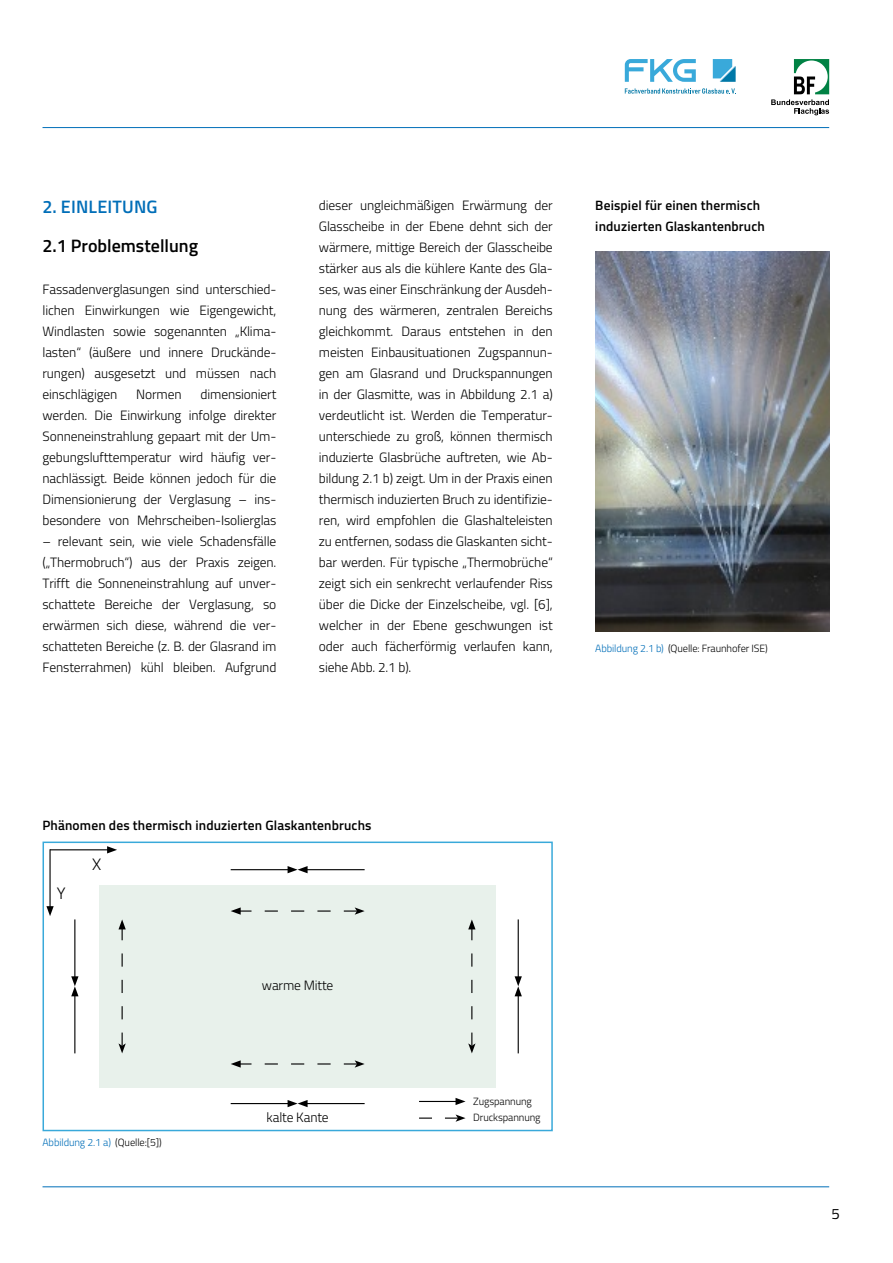
<style>
.page{position:relative;width:893px;height:1263px;background:#fff}
.page>*{position:absolute;margin:0;border:0;box-sizing:border-box;transform-origin:0 0}
.t1{font:600 18px "Titillium";color:#000}
.t2{font:600 18px "Titillium";letter-spacing:.01em;color:#006eb8}
.t3{font:300 16.5px "Titillium";color:#000}
.t4{font:15px "Titillium";color:#000}
.t5{font:300 13.5px/21px "Titillium";letter-spacing:-.01em;color:#000;text-align:justify}
.t6{font:600 13.5px/21px "Titillium";letter-spacing:.01em;color:#000}
.t7{font:300 10.5px/16.5px "Titillium";letter-spacing:-.01em;color:#000}
.t8{font:300 10.5px "Titillium";letter-spacing:-.01em;color:#006eb8}
.s1{color:#006eb8}
.s2{color:#000}
</style>
<div class="page">
<hr style="left:43px;top:127px;width:786px;height:1px;background:#006eb8">
<svg style="left:771px;top:59px;width:58px;height:56px"></svg>
<svg style="left:625px;top:59px;width:71px;height:23px"></svg>
<svg style="left:713px;top:59px;width:23px;height:23px"></svg>
<svg style="left:625px;top:88px;width:111px;height:6px"></svg>
<img style="left:595px;top:251px;width:234px;height:380px">
<div style="left:43px;top:841px;width:510px;height:290px;border:2px solid #39a9da"></div>
<div style="left:99px;top:885px;width:397px;height:203px;background:#e8f1eb"></div>
<svg style="left:231px;top:1060px;width:134px;height:7px"></svg>
<svg style="left:118px;top:919px;width:8px;height:134px"></svg>
<svg style="left:231px;top:907px;width:134px;height:8px"></svg>
<svg style="left:468px;top:919px;width:7px;height:134px"></svg>
<hr style="left:231px;top:1103px;width:59px;height:1px;background:#000">
<hr style="left:305px;top:1103px;width:60px;height:1px;background:#000">
<svg style="left:288px;top:1100px;width:20px;height:7px"></svg>
<hr style="left:74px;top:919px;width:1px;height:60px;background:#000">
<hr style="left:74px;top:994px;width:1px;height:59px;background:#000">
<svg style="left:71px;top:976px;width:8px;height:20px"></svg>
<hr style="left:49px;top:849px;width:2px;height:59px;background:#000">
<svg style="left:46px;top:906px;width:8px;height:10px"></svg>
<hr style="left:50px;top:849px;width:59px;height:1px;background:#000">
<svg style="left:107px;top:846px;width:10px;height:7px"></svg>
<hr style="left:231px;top:869px;width:59px;height:1px;background:#000">
<hr style="left:305px;top:869px;width:60px;height:1px;background:#000">
<svg style="left:288px;top:866px;width:20px;height:7px"></svg>
<hr style="left:518px;top:919px;width:1px;height:60px;background:#000">
<hr style="left:518px;top:994px;width:1px;height:59px;background:#000">
<svg style="left:515px;top:976px;width:7px;height:20px"></svg>
<hr style="left:419px;top:1101px;width:39px;height:1px;background:#000">
<svg style="left:456px;top:1098px;width:10px;height:7px"></svg>
<svg style="left:419px;top:1114px;width:47px;height:8px"></svg>
<hr style="left:43px;top:1186px;width:786px;height:1px;background:#006eb8">
<h1 class="t2" style="left:43px;top:194px;width:117px">2. EINLEITUNG</h1>
<h1 class="t1" style="left:43px;top:232px;width:157px">2.1 Problemstellung</h1>
<p class="t5" style="left:43px;top:278px;width:235px">Fassadenverglasungen sind unterschied&shy;lichen Einwirkungen wie Eigengewicht, Windlasten sowie sogenannten „Klima&shy;lasten“ (äußere und innere Druckände&shy;rungen) ausgesetzt und müssen nach einschlägigen</p>
<p class="t5" style="left:43px;top:383px;width:235px;text-indent:158px">dimensioniert werden. Die Einwirkung infolge direkter Sonneneinstrahlung gepaart mit der Um&shy;gebungslufttemperatur wird häufig ver&shy;nachlässigt. Beide können jedoch für die Dimensionierung der Verglasung – ins&shy;besondere von Mehrscheiben-Isolierglas</p>
<p class="t5" style="left:43px;top:530px;width:235px">– relevant sein, wie viele Schadensfälle („Thermobruch“) aus der Praxis zeigen.<br>Trifft die Sonneneinstrahlung auf unver&shy;schattete Bereiche der Verglasung, so erwärmen sich diese, während die ver&shy;schatteten Bereiche (z. B. der Glasrand im Fensterrahmen) kühl bleiben. Aufgrund</p>
<p class="t5" style="left:136px;top:383px;width:47px">Normen</p>
<p class="t5" style="left:319px;top:194px;width:235px">dieser ungleichmäßigen Erwärmung der Glasscheibe in der Ebene dehnt sich der wärmere, mittige Bereich der Glasscheibe stärker aus als die kühlere Kante des Gla&shy;ses, was einer Einschränkung der Ausdeh&shy;nung des wärmeren, zentralen Bereichs gleichkommt. Daraus entstehen in den meisten Einbausituationen Zugspannun&shy;gen am Glasrand und Druckspannungen in der Glasmitte, was in Abbildung 2.1 a) verdeutlicht ist. Werden die Temperatur&shy;unterschiede zu groß, können thermisch induzierte Glasbrüche auftreten, wie Ab&shy;bildung 2.1 b) zeigt. Um in der Praxis einen thermisch induzierten Bruch zu identifizie&shy;ren, wird empfohlen die Glashalteleisten zu entfernen, sodass die Glaskanten sicht&shy;bar werden. Für typische „Thermobrüche“ zeigt sich ein senkrecht verlaufender Riss über die Dicke der Einzelscheibe, vgl. [6], welcher in der Ebene geschwungen ist oder auch fächerförmig verlaufen kann, siehe Abb. 2.1 b).</p>
<p class="t6" style="left:595px;top:194px;width:171px">Beispiel für einen thermisch induzierten Glaskantenbruch</p>
<p class="t7" style="left:595px;top:640px;width:174px"><span class="s1">Abbildung 2.1 b)</span> (Quelle: Fraunhofer ISE)</p>
<p class="t6" style="left:43px;top:814px;width:330px">Phänomen des thermisch induzierten Glaskantenbruchs</p>
<p class="t3" style="left:57px;top:882px;width:10px">Y</p>
<p class="t3" style="left:92px;top:853px;width:11px">X</p>
<p class="t8" style="left:43px;top:1135px;width:121px">Abbildung 2.1 a) <span class="s2">(Quelle:[5])</span></p>
<p class="t5" style="left:262px;top:974px;width:73px">warme Mitte</p>
<p class="t5" style="left:267px;top:1106px;width:64px">kalte Kante</p>
<p class="t7" style="left:473px;top:1092px;width:69px">Zugspannung<br>Druckspannung</p>
<p class="t4" style="left:831px;top:1203px;width:10px">5</p>
</div>
